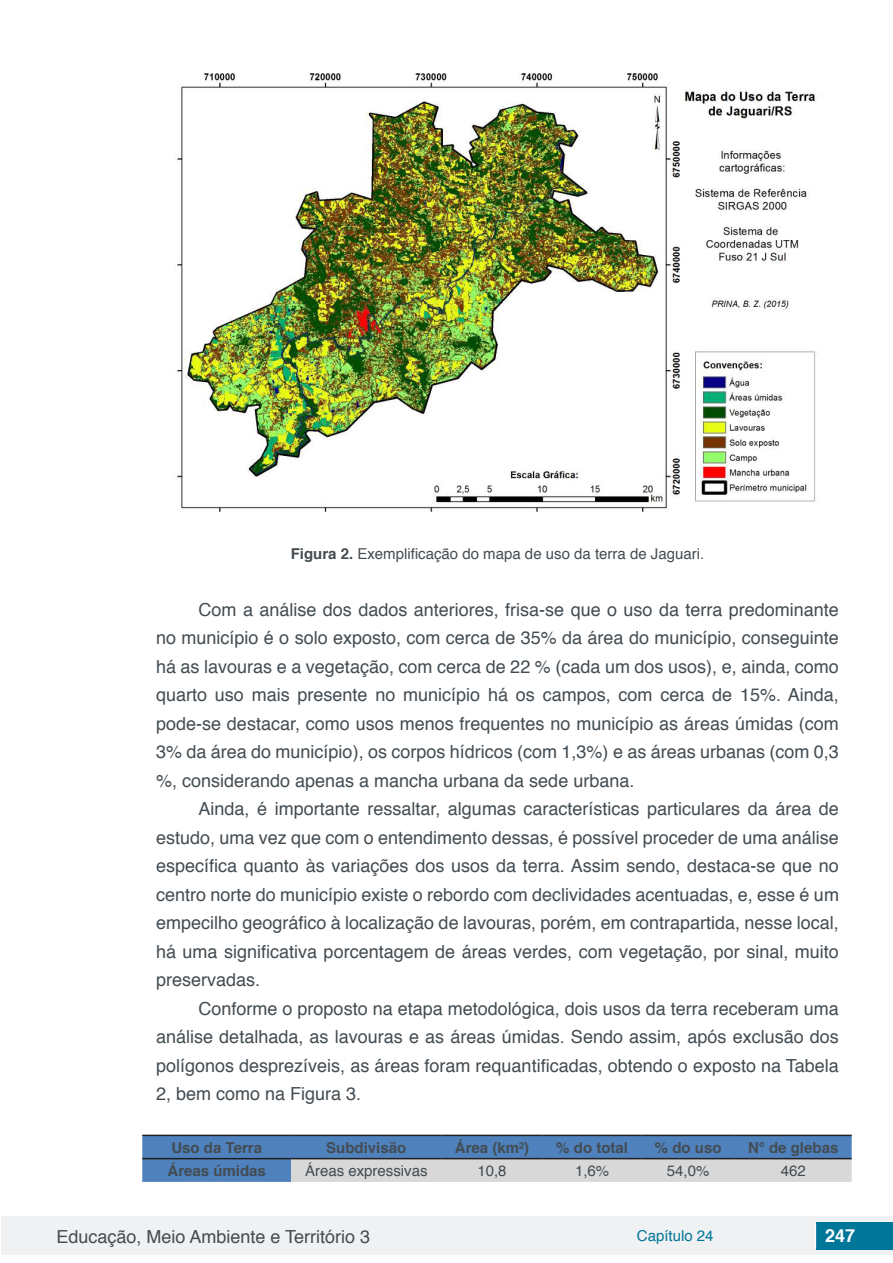
<style>
.page{position:relative;width:893px;height:1263px;background:#fff}
.page>*{position:absolute;margin:0;border:0;box-sizing:border-box;transform-origin:0 0}
.t1{font:18px/28.5px "Helvetica";color:#434c52;text-align:justify}
.t2{font:700 18px "Helvetica";color:#fff}
.t3{font:15px "Helvetica";color:#434c52}
.t4{font:700 15px "Helvetica";color:#434c52}
.t5{font:15px "Helvetica";color:#007699}
.s1{font-weight:700}
</style>
<div class="page">
<div style="left:1px;top:1216px;width:891px;height:38px;background:#f0f1f2"></div>
<div style="left:816px;top:1222px;width:77px;height:27px;background:#007699"></div>
<svg style="left:815px;top:1224px;width:1px;height:24px"></svg>
<img style="left:177px;top:73px;width:639px;height:439px">
<svg style="left:142px;top:1136px;width:710px;height:46px;background:#84a2c5"></svg>
<hr style="left:142px;top:1135px;width:149px;height:1px;background:#231f20">
<hr style="left:291px;top:1135px;width:150px;height:1px;background:#231f20">
<hr style="left:441px;top:1135px;width:102px;height:1px;background:#231f20">
<hr style="left:543px;top:1135px;width:99px;height:1px;background:#231f20">
<hr style="left:642px;top:1135px;width:93px;height:1px;background:#231f20">
<hr style="left:735px;top:1135px;width:117px;height:1px;background:#231f20">
<hr style="left:142px;top:1158px;width:149px;height:1px;background:#231f20">
<hr style="left:291px;top:1158px;width:150px;height:1px;background:#231f20">
<hr style="left:441px;top:1158px;width:102px;height:1px;background:#231f20">
<hr style="left:543px;top:1158px;width:99px;height:1px;background:#231f20">
<hr style="left:642px;top:1158px;width:93px;height:1px;background:#231f20">
<hr style="left:735px;top:1158px;width:117px;height:1px;background:#231f20">
<p class="t3" style="left:291px;top:542px;width:415px"><span class="s1">Figura 2.</span> Exemplificação do mapa de uso da terra de Jaguari.</p>
<p class="t1" style="left:156px;top:595px;width:684px;text-indent:43px">Com a análise dos dados anteriores, frisa-se que o uso da terra predominante no município é o solo exposto, com cerca de 35% da área do município, conseguinte há as lavouras e a vegetação, com cerca de 22 % (cada um dos usos), e, ainda, como quarto uso mais presente no município há os campos, com cerca de 15%. Ainda, pode-se destacar, como usos menos frequentes no município as áreas úmidas (com 3% da área do município), os corpos hídricos (com 1,3%) e as áreas urbanas (com 0,3 %, considerando apenas a mancha urbana da sede urbana.</p>
<p class="t1" style="left:156px;top:795px;width:684px;text-indent:43px">Ainda, é importante ressaltar, algumas características particulares da área de estudo, uma vez que com o entendimento dessas, é possível proceder de uma análise específica quanto às variações dos usos da terra. Assim sendo, destaca-se que no centro norte do município existe o rebordo com declividades acentuadas, e, esse é um empecilho geográfico à localização de lavouras, porém, em contrapartida, nesse local, há uma significativa porcentagem de áreas verdes, com vegetação, por sinal, muito preservadas.</p>
<p class="t1" style="left:156px;top:994px;width:684px;text-indent:43px">Conforme o proposto na etapa metodológica, dois usos da terra receberam uma análise detalhada, as lavouras e as áreas úmidas. Sendo assim, após exclusão dos polígonos desprezíveis, as áreas foram requantificadas, obtendo o exposto na Tabela 2, bem como na Figura 3.</p>
<p class="t4" style="left:171px;top:1135px;width:92px">Uso da Terra</p>
<p class="t4" style="left:326px;top:1135px;width:82px">Subdivisão</p>
<p class="t4" style="left:455px;top:1135px;width:76px">Área (km²)</p>
<p class="t4" style="left:556px;top:1135px;width:73px">% do total</p>
<p class="t4" style="left:655px;top:1135px;width:68px">% do uso</p>
<p class="t4" style="left:748px;top:1135px;width:92px">N° de glebas</p>
<p class="t4" style="left:168px;top:1158px;width:100px">Áreas úmidas</p>
<p class="t3" style="left:305px;top:1159px;width:124px">Áreas expressivas</p>
<p class="t3" style="left:477px;top:1159px;width:31px">10,8</p>
<p class="t3" style="left:575px;top:1159px;width:36px">1,6%</p>
<p class="t3" style="left:667px;top:1159px;width:44px">54,0%</p>
<p class="t3" style="left:781px;top:1159px;width:27px">462</p>
<p class="t1" style="left:56px;top:1223px;width:315px">Educação, Meio Ambiente e Território 3</p>
<p class="t5" style="left:637px;top:1224px;width:78px">Capítulo 24</p>
<p class="t2" style="left:825px;top:1221px;width:32px">247</p>
</div>
